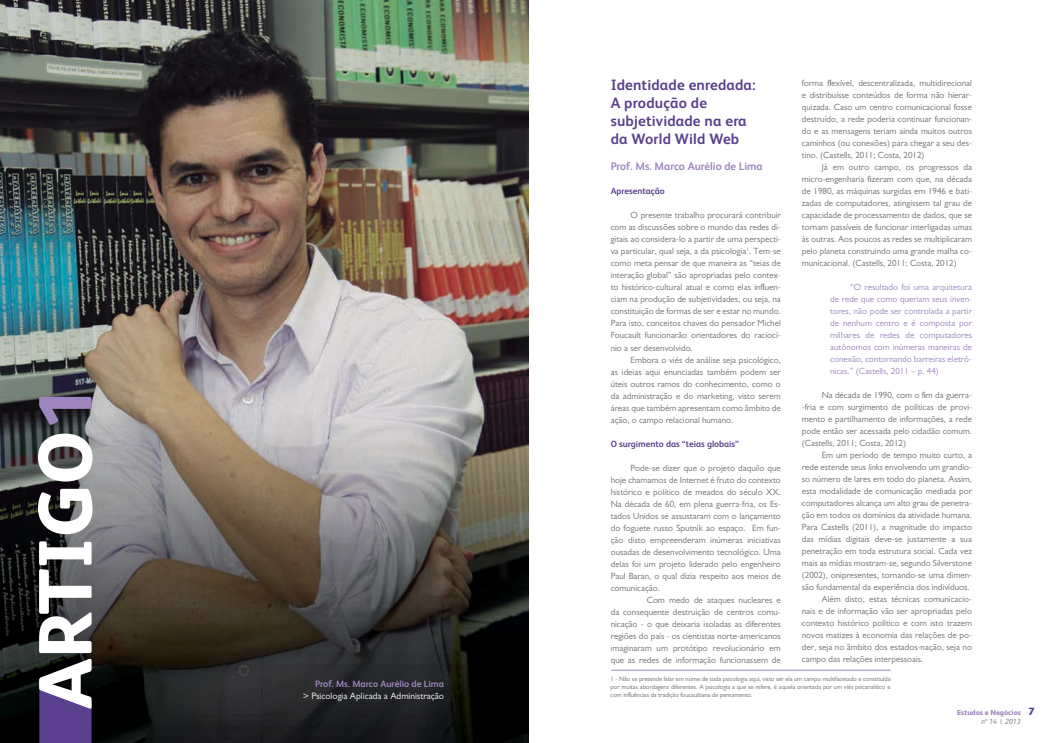
<style>
.page{position:relative;width:1055px;height:743px;background:#fff}
.page>*{position:absolute;margin:0;border:0;box-sizing:border-box;transform-origin:0 0}
.t1{font:800 75.6px "FS Albert";color:#fff}
.t2{font:700 15px/18px "FS Albert";letter-spacing:.01em;color:#5a408e}
.t3{font:700 11px "FS Albert";color:#9d86be}
.t4{font:9.3px "Gill Sans";color:#fff}
.t5{font:700 9.3px "FS Albert";color:#9d86be}
.t6{font:9px/12px "Gill Sans";color:#6d6f71;text-align:justify}
.t7{font:9px/12px "Gill Sans";color:#9d86be;text-align:justify}
.t8{font:700 9px "FS Albert";color:#5a408e}
.t9{font:800 7.3px "FS Albert";color:#9d86be}
.t10{font:italic 7.3px "FS Albert";letter-spacing:-.01em;color:#808285}
.t11{font:6.5px/8px "Gill Sans";letter-spacing:-.01em;color:#6d6f71;text-align:justify}
.s1{color:#9d86be}
.s2{font-style:italic}
.s3{font-size:10.5px;color:#5a408e}
</style>
<div class="page">
<img style="left:0;top:0;width:528px;height:743px">
<svg style="left:39px;top:686px;width:52px;height:57px;background:#4b3576"></svg>
<hr style="left:611px;top:670px;width:279px;height:1px;background:#9d86be">
<h1 class="t1" style="left:21px;top:709px;width:323px;rotate:-90deg">ARTIGO<span class="s1">1</span></h1>
<p class="t5" style="left:315px;top:678px;width:130px">Prof. Ms. Marco Aurélio de Lima</p>
<p class="t4" style="left:303px;top:690px;width:143px">&gt; Psicologia Aplicada a Administração</p>
<h2 class="t2" style="left:610px;top:76px;width:146px">Identidade enredada:<br>A produção de subjetividade na era da World Wild Web</h2>
<p class="t3" style="left:610px;top:160px;width:153px">Prof. Ms. Marco Aurélio de Lima</p>
<p class="t8" style="left:610px;top:186px;width:56px">Apresentação</p>
<p class="t6" style="left:610px;top:209px;width:172px;text-indent:20px">O presente trabalho procurará contribuir com as discussões sobre o mundo das redes di&shy;gitais ao considera-lo a partir de uma perspecti&shy;va particular, qual seja, a da psicologia<sup>1</sup>. Tem-se como meta pensar de que maneira as “teias de interação global” são apropriadas pelo contex&shy;to histórico-cultural atual e como elas influen&shy;ciam na produção de subjetividades, ou seja, na constituição de formas de ser e estar no mundo.<br>Para isto, conceitos chaves do pensador Michel Foucault funcionarão orientadores do raciocí&shy;nio a ser desenvolvido.</p>
<p class="t6" style="left:610px;top:353px;width:172px;text-indent:20px">Embora o viés de análise seja psicológico, as ideias aqui enunciadas também podem ser úteis outros ramos do conhecimento, como o da administração e do marketing, visto serem áreas que também apresentam como âmbito de ação, o campo relacional humano.</p>
<p class="t8" style="left:610px;top:438px;width:130px">O surgimento das “teias globais”</p>
<p class="t6" style="left:630px;top:461px;width:152px">Pode-se dizer que o projeto daquilo que</p>
<p class="t6" style="left:610px;top:474px;width:172px">hoje chamamos de Internet é fruto do contexto</p>
<p class="t6" style="left:610px;top:486px;width:172px">histórico e político de meados do século XX.</p>
<p class="t6" style="left:610px;top:498px;width:172px">Na década de 60, em plena guerra-fria, os Es-</p>
<p class="t6" style="left:610px;top:510px;width:172px">tados Unidos se assustaram com o lançamento</p>
<p class="t6" style="left:610px;top:522px;width:172px">do foguete russo Sputnik ao espaço. Em fun-</p>
<p class="t6" style="left:610px;top:534px;width:172px">ção disto empreenderam inúmeras iniciativas</p>
<p class="t6" style="left:610px;top:546px;width:172px">ousadas de desenvolvimento tecnológico. Uma</p>
<p class="t6" style="left:610px;top:558px;width:172px">delas foi um projeto liderado pelo engenheiro</p>
<p class="t6" style="left:610px;top:570px;width:172px">Paul Baran, o qual dizia respeito aos meios de</p>
<p class="t6" style="left:610px;top:582px;width:51px">comunicação.</p>
<p class="t6" style="left:646px;top:594px;width:136px">Com medo de ataques nucleares e</p>
<p class="t6" style="left:610px;top:606px;width:172px">da consequente destruição de centros comu-</p>
<p class="t6" style="left:610px;top:618px;width:172px">nicação - o que deixaria isoladas as diferentes</p>
<p class="t6" style="left:610px;top:630px;width:172px">regiões do país - os cientistas norte-americanos</p>
<p class="t6" style="left:610px;top:642px;width:172px">imaginaram um protótipo revolucionário em</p>
<p class="t6" style="left:610px;top:654px;width:172px">que as redes de informação funcionassem de</p>
<p class="t6" style="left:801px;top:77px;width:172px">forma flexível, descentralizada, multidirecional e distribuísse conteúdos de forma não hierar&shy;quizada. Caso um centro comunicacional fosse destruído, a rede poderia continuar funcionan&shy;do e as mensagens teriam ainda muitos outros caminhos (ou conexões) para chegar a seu des&shy;tino. (Castells, 2011; Costa, 2012)</p>
<p class="t6" style="left:801px;top:161px;width:172px;text-indent:20px">Já em outro campo, os progressos da micro-engenharia fizeram com que, na década de 1980, as máquinas surgidas em 1946 e bati&shy;zadas de computadores, atingissem tal grau de capacidade de processamento de dados, que se tornam passíveis de funcionar interligadas umas às outras. Aos poucos as redes se multiplicaram pelo planeta construindo uma grande malha co&shy;municacional. (Castells, 2011; Costa, 2012)</p>
<p class="t7" style="left:830px;top:281px;width:143px;text-indent:20px">“O resultado foi uma arquitetura de rede que como queriam seus inven&shy;tores, não pode ser controlada a partir de nenhum centro e é composta por milhares de redes de computadores autônomos com inúmeras maneiras de conexão, contornando barreiras eletrô&shy;nicas.” (Castells, 2011 – p. 44)</p>
<p class="t6" style="left:801px;top:389px;width:172px;text-indent:20px">Na década de 1990, com o fim da guerra--fria e com surgimento de políticas de provi&shy;mento e partilhamento de informações, a rede pode então ser acessada pelo cidadão comum. (Castells, 2011; Costa, 2012)</p>
<p class="t6" style="left:821px;top:449px;width:152px">Em um período de tempo muito curto, a</p>
<p class="t6" style="left:801px;top:461px;width:172px">rede estende seus <span class="s2">links</span> envolvendo um grandio-</p>
<p class="t6" style="left:801px;top:473px;width:172px">so número de lares em todo do planeta. Assim,</p>
<p class="t6" style="left:801px;top:485px;width:172px">esta modalidade de comunicação mediada por</p>
<p class="t6" style="left:801px;top:497px;width:172px">computadores alcança um alto grau de penetra-</p>
<p class="t6" style="left:801px;top:509px;width:172px">ção em todos os domínios da atividade humana.</p>
<p class="t6" style="left:801px;top:521px;width:172px">Para Castells (2011), a magnitude do impacto</p>
<p class="t6" style="left:801px;top:533px;width:172px">das mídias digitais deve-se justamente a sua</p>
<p class="t6" style="left:801px;top:545px;width:172px">penetração em toda estrutura social. Cada vez</p>
<p class="t6" style="left:801px;top:557px;width:172px">mais as mídias mostram-se, segundo Silverstone</p>
<p class="t6" style="left:801px;top:569px;width:172px">(2002), onipresentes, tornando-se uma dimen-</p>
<p class="t6" style="left:801px;top:581px;width:169px">são fundamental da experiência dos indivíduos.</p>
<p class="t6" style="left:821px;top:593px;width:152px">Além disto, estas técnicas comunicacio-</p>
<p class="t6" style="left:801px;top:605px;width:172px">nais e de informação vão ser apropriadas pelo</p>
<p class="t6" style="left:801px;top:617px;width:172px">contexto histórico político e com isto trazem</p>
<p class="t6" style="left:801px;top:629px;width:172px">novos matizes à economia das relações de po-</p>
<p class="t6" style="left:801px;top:641px;width:172px">der, seja no âmbito dos estados-nação, seja no</p>
<p class="t6" style="left:801px;top:653px;width:123px">campo das relações interpessoais.</p>
<p class="t11" style="left:610px;top:674px;width:281px">1 - Não se pretende falar em nome de toda psicologia aqui, visto ser ela um campo multifacetado e constituída por muitas abordagens diferentes. A psicologia a que se refere, é aquela orientada por um viés psicanalítico e com influências da tradição foucaultiana de pensamento.</p>
<p class="t9" style="left:957px;top:707px;width:79px">Estudos e Negócios <span class="s3">7</span></p>
<p class="t10" style="left:981px;top:717px;width:41px">nº 14 | 2013</p>
</div>
